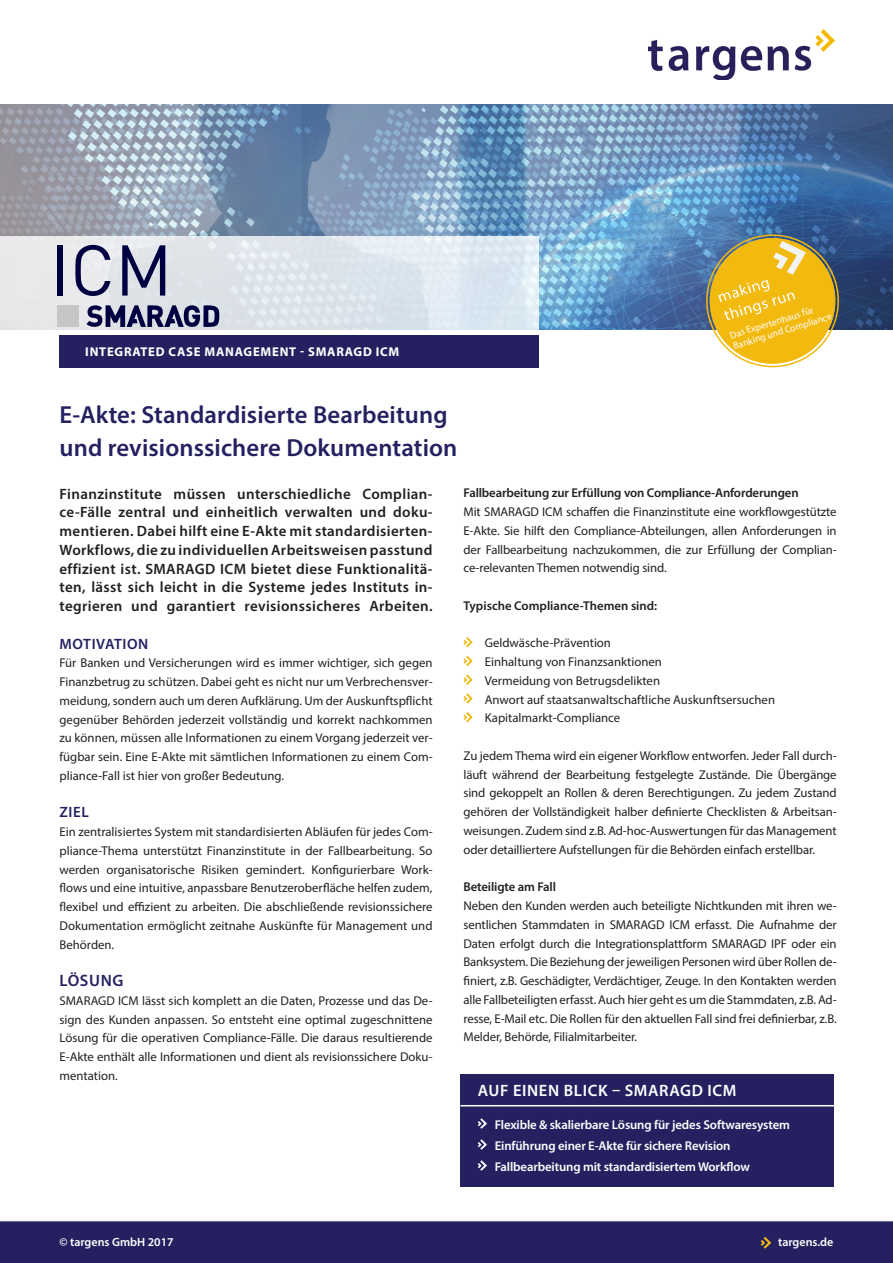
<style>
.page{position:relative;width:893px;height:1263px;background:#fff}
.page>*{position:absolute;margin:0;border:0;box-sizing:border-box;transform-origin:0 0}
.t1{font:600 24.75px/33px "Myriad Pro";letter-spacing:.005em;color:#252161}
.t2{font:600 16.5px "Myriad Pro";letter-spacing:.04em;color:#fff}
.t3{font:600 16.5px "Myriad Pro";letter-spacing:.04em;color:#252161}
.Einstiegstext___Prod{font:600 15px/18.8px "Myriad Pro";letter-spacing:.025em;color:#231f20;text-align:justify}
.Einstiegstext___Prod-2{font:600 15px "Myriad Pro";letter-spacing:.04em;color:#252161}
.Fließtext____Produkt{font:600 15px "Myriad Pro";color:#252161}
.Fließtext____Produkt-2{font:12.75px/18.8px "Myriad Pro";color:#231f20;text-align:justify}
.t4{font:600 12.75px "Myriad Pro";letter-spacing:-.01em;color:#fff}
.t5{font:600 12.75px "Myriad Pro";letter-spacing:-.01em;color:#231f20}
.t6{font:700 12.75px "Myriad Pro";letter-spacing:.06em;color:#fff}
.t7{font:600 12px "Myriad Pro";color:#fff}
.t8{font:9.75px/11.1px "Myriad Pro";color:#fff}
</style>
<div class="page">
<img style="left:648px;top:30px;width:186px;height:50px">
<div style="left:0;top:1220px;width:893px;height:43px;background:#252161"></div>
<div style="left:460px;top:1074px;width:373px;height:113px;background:#252161"></div>
<img style="left:0;top:105px;width:893px;height:225px">
<div style="left:0;top:236px;width:539px;height:94px;background:#dfe6ec"></div>
<svg style="left:478px;top:1118px;width:9px;height:11px"></svg>
<svg style="left:478px;top:1139px;width:9px;height:11px"></svg>
<svg style="left:478px;top:1160px;width:9px;height:11px"></svg>
<div style="left:60px;top:335px;width:479px;height:32px;background:#252161"></div>
<svg style="left:697px;top:225px;width:149px;height:143px;background:#c4ad5a"></svg>
<svg style="left:463px;top:637px;width:10px;height:10px"></svg>
<svg style="left:463px;top:656px;width:10px;height:10px"></svg>
<svg style="left:463px;top:674px;width:10px;height:11px"></svg>
<svg style="left:463px;top:693px;width:10px;height:11px"></svg>
<svg style="left:463px;top:712px;width:10px;height:10px"></svg>
<div style="left:57px;top:305px;width:22px;height:22px;background:#c7c6c6"></div>
<svg style="left:87px;top:305px;width:132px;height:22px"></svg>
<div style="left:57px;top:245px;width:6px;height:51px;background:#000041"></div>
<svg style="left:75px;top:245px;width:35px;height:51px"></svg>
<svg style="left:122px;top:245px;width:43px;height:51px"></svg>
<hr style="left:460px;top:1105px;width:374px;height:1px;background:#fff">
<p class="t6" style="left:85px;top:343px;width:316px">INTEGRATED CASE MANAGEMENT - SMARAGD ICM</p>
<p class="t8" style="left:728px;top:330px;width:104px;rotate:-17deg">Das Expertenhaus für<br>Banking und Compliance</p>
<p class="t1" style="left:60px;top:398px;width:399px">E-Akte: Standardisierte Bearbeitung und revisionssichere Dokumentation</p>
<p class="Einstiegstext___Prod" style="left:60px;top:484px;width:375px">Finanzinstitute müssen unterschiedliche Complian&shy;ce-Fälle zentral und einheitlich verwalten und doku&shy;mentieren. Dabei hilft eine E-Akte mit standardisierten-Workflows, die zu individuellen Arbeitsweisen passtund effizient ist. SMARAGD ICM bietet diese Funktionalitä&shy;ten, lässt sich leicht in die Systeme jedes Instituts in&shy;tegrieren und garantiert revisionssicheres Arbeiten.</p>
<p class="Einstiegstext___Prod-2" style="left:60px;top:634px;width:90px">MOTIVATION</p>
<p class="Fließtext____Produkt-2" style="left:60px;top:653px;width:375px">Für Banken und Versicherungen wird es immer wichtiger, sich gegen Finanzbetrug zu schützen. Dabei geht es nicht nur um Verbrechensver&shy;meidung, sondern auch um deren Aufklärung. Um der Auskunftspflicht gegenüber Behörden jederzeit vollständig und korrekt nachkommen zu können, müssen alle Informationen zu einem Vorgang jederzeit ver&shy;fügbar sein. Eine E-Akte mit sämtlichen Informationen zu einem Com&shy;pliance-Fall ist hier von großer Bedeutung.</p>
<p class="Fließtext____Produkt" style="left:60px;top:803px;width:31px">ZIEL</p>
<p class="Fließtext____Produkt-2" style="left:60px;top:822px;width:375px">Ein zentralisiertes System mit standardisierten Abläufen für jedes Com&shy;pliance-Thema unterstützt Finanzinstitute in der Fallbearbeitung. So werden organisatorische Risiken gemindert. Konfigurierbare Work&shy;flows und eine intuitive, anpassbare Benutzeroberfläche helfen zudem, flexibel und effizient zu arbeiten. Die abschließende revisionssichere Dokumentation ermöglicht zeitnahe Auskünfte für Management und Behörden.</p>
<p class="t3" style="left:60px;top:970px;width:66px">LÖSUNG</p>
<p class="Fließtext____Produkt-2" style="left:60px;top:991px;width:375px">SMARAGD ICM lässt sich komplett an die Daten, Prozesse und das De&shy;sign des Kunden anpassen. So entsteht eine optimal zugeschnittene Lösung für die operativen Compliance-Fälle. Die daraus resultierende E-Akte enthält alle Informationen und dient als revisionssichere Doku&shy;mentation.</p>
<p class="t5" style="left:463px;top:485px;width:337px">Fallbearbeitung zur Erfüllung von Compliance-Anforderungen</p>
<p class="Fließtext____Produkt-2" style="left:463px;top:502px;width:375px">Mit SMARAGD ICM schaffen die Finanzinstitute eine workflowgestützte E-Akte. Sie hilft den Compliance-Abteilungen, allen Anforderungen in der Fallbearbeitung nachzukommen, die zur Erfüllung der Complian&shy;ce-relevanten Themen notwendig sind.</p>
<p class="t5" style="left:463px;top:597px;width:195px">Typische Compliance-Themen sind:</p>
<p class="Fließtext____Produkt-2" style="left:485px;top:634px;width:128px">Geldwäsche-Prävention</p>
<p class="Fließtext____Produkt-2" style="left:485px;top:652px;width:179px">Einhaltung von Finanzsanktionen</p>
<p class="Fließtext____Produkt-2" style="left:485px;top:671px;width:177px">Vermeidung von Betrugsdelikten</p>
<p class="Fließtext____Produkt-2" style="left:485px;top:690px;width:292px">Anwort auf staatsanwaltschaftliche Auskunftsersuchen</p>
<p class="Fließtext____Produkt-2" style="left:485px;top:709px;width:137px">Kapitalmarkt-Compliance</p>
<p class="Fließtext____Produkt-2" style="left:463px;top:746px;width:375px">Zu jedem Thema wird ein eigener Workflow entworfen. Jeder Fall durch&shy;läuft während der Bearbeitung festgelegte Zustände. Die Übergänge sind gekoppelt an Rollen &amp; deren Berechtigungen. Zu jedem Zustand gehören der Vollständigkeit halber definierte Checklisten &amp; Arbeitsan&shy;weisungen. Zudem sind z.B. Ad-hoc-Auswertungen für das Management oder detailliertere Aufstellungen für die Behörden einfach erstellbar.</p>
<p class="t5" style="left:463px;top:879px;width:94px">Beteiligte am Fall</p>
<p class="Fließtext____Produkt-2" style="left:463px;top:896px;width:375px">Neben den Kunden werden auch beteiligte Nichtkunden mit ihren we&shy;sentlichen Stammdaten in SMARAGD ICM erfasst. Die Aufnahme der Daten erfolgt durch die Integrationsplattform SMARAGD IPF oder ein Banksystem. Die Beziehung der jeweiligen Personen wird über Rollen de&shy;finiert, z.B. Geschädigter, Verdächtiger, Zeuge. In den Kontakten werden alle Fallbeteiligten erfasst. Auch hier geht es um die Stammdaten, z.B. Ad&shy;resse, E-Mail etc. Die Rollen für den aktuellen Fall sind frei definierbar, z.B.<br>Melder, Behörde, Filialmitarbeiter.</p>
<p class="t2" style="left:478px;top:1079px;width:260px">AUF EINEN BLICK – SMARAGD ICM</p>
<p class="t4" style="left:495px;top:1116px;width:297px">Flexible &amp; skalierbare Lösung für jedes Softwaresystem</p>
<p class="t4" style="left:495px;top:1137px;width:237px">Einführung einer E-Akte für sichere Revision</p>
<p class="t4" style="left:495px;top:1158px;width:257px">Fallbearbeitung mit standardisiertem Workflow</p>
<p class="t7" style="left:60px;top:1234px;width:116px">© targens GmbH 2017</p>
<p class="t7" style="left:778px;top:1234px;width:57px">targens.de</p>
</div>
